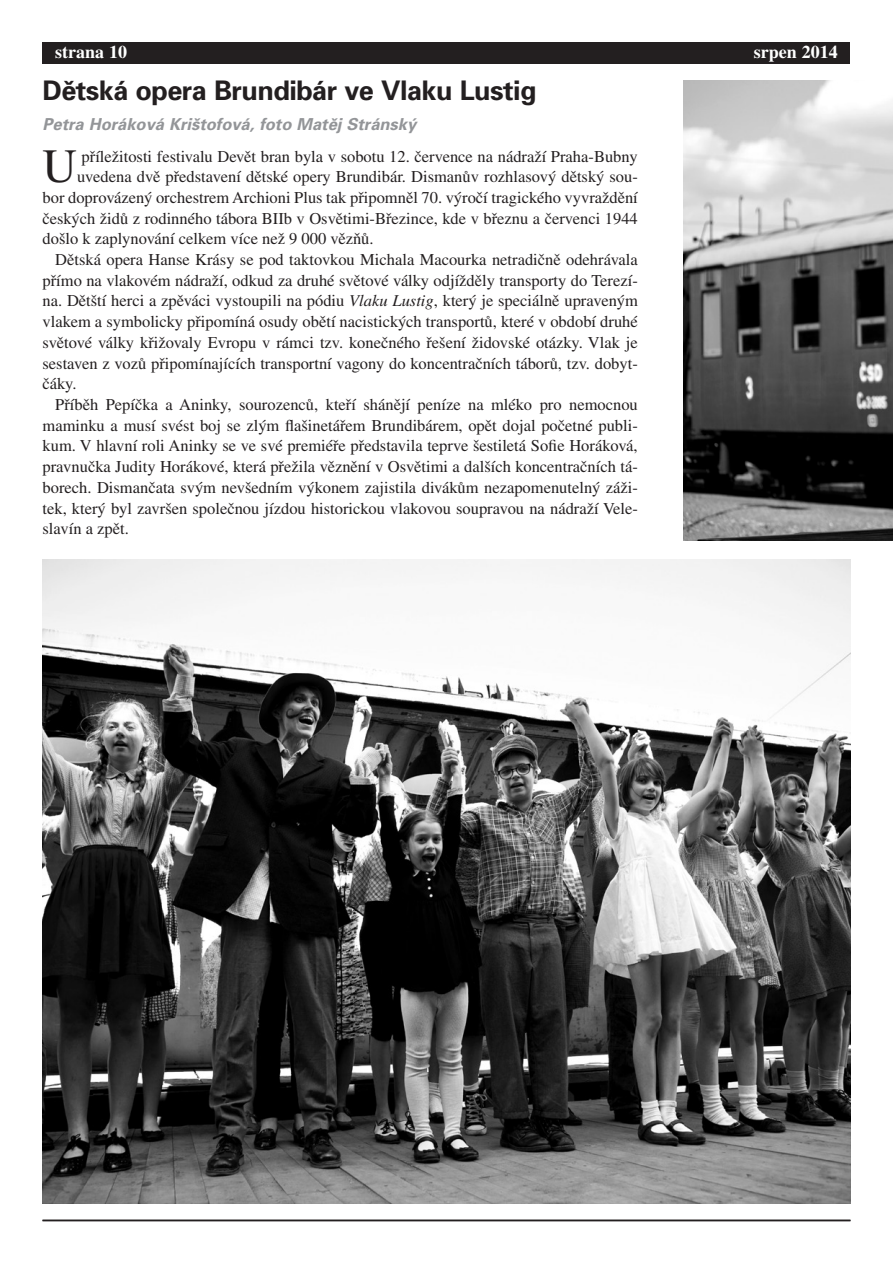
<style>
.page{position:relative;width:893px;height:1263px;background:#fff}
.page>*{position:absolute;margin:0;border:0;box-sizing:border-box;transform-origin:0 0}
.Normální{font:47.7px "Times LT Std";color:#231f20}
.Titul_malů{font:700 27px "Univers CE";letter-spacing:-.02em;color:#231f20}
.norm_ln{font:700 18px "Times LT Std";color:#fff}
.Normální__web{font:16.5px/20.7px "Times LT Std";color:#231f20;text-align:justify}
.Normální-2{font:16.5px "Times LT Std";color:#231f20}
.autor_univ_bold_it{font:italic 700 16.5px "Univers CE";color:#939598}
.s1{font-style:italic}
</style>
<div class="page">
<div style="left:43px;top:43px;width:807px;height:21px;background:#231f20"></div>
<hr style="left:43px;top:1220px;width:807px;height:1px;background:#231f20">
<img style="left:683px;top:80px;width:210px;height:460px">
<img style="left:43px;top:560px;width:807px;height:643px">
<p class="norm_ln" style="left:55px;top:41px;width:73px">strana 10</p>
<p class="norm_ln" style="left:754px;top:41px;width:85px">srpen 2014</p>
<p class="Titul_malů" style="left:43px;top:76px;width:495px">Dětská opera Brundibár ve Vlaku Lustig</p>
<p class="autor_univ_bold_it" style="left:43px;top:115px;width:375px">Petra Horáková Krištofová, foto Matěj Stránský</p>
<p class="Normální" style="left:43px;top:139px;width:36px">U</p>
<p class="Normální-2" style="left:82px;top:147px;width:558px">příležitosti festivalu Devět bran byla v sobotu 12. července na nádraží Praha-Bubny</p>
<p class="Normální-2" style="left:77px;top:167px;width:562px">uvedena dvě představení dětské opery Brundibár. Dismanův rozhlasový dětský sou-</p>
<p class="Normální-2" style="left:43px;top:188px;width:597px">bor doprovázený orchestrem Archioni Plus tak připomněl 70. výročí tragického vyvraždění</p>
<p class="Normální-2" style="left:43px;top:209px;width:597px">českých židů z rodinného tábora BIIb v Osvětimi-Březince, kde v březnu a červenci 1944</p>
<p class="Normální-2" style="left:43px;top:230px;width:333px">došlo k zaplynování celkem více než 9 000 vězňů.</p>
<p class="Normální__web" style="left:43px;top:249px;width:597px;text-indent:13px">Dětská opera Hanse Krásy se pod taktovkou Michala Macourka netradičně odehrávala přímo na vlakovém nádraží, odkud za druhé světové války odjížděly transporty do Terezí&shy;na. Dětští herci a zpěváci vystoupili na pódiu <span class="s1">Vlaku Lustig</span>, který je speciálně upraveným vlakem a symbolicky připomíná osudy obětí nacistických transportů, které v období druhé světové války křižovaly Evropu v rámci tzv. konečného řešení židovské otázky. Vlak je sestaven z vozů připomínajících transportní vagony do koncentračních táborů, tzv. dobyt&shy;čáky.</p>
<p class="Normální__web" style="left:43px;top:394px;width:597px;text-indent:13px">Příběh Pepíčka a Aninky, sourozenců, kteří shánějí peníze na mléko pro nemocnou maminku a musí svést boj se zlým flašinetářem Brundibárem, opět dojal početné publi&shy;kum. V hlavní roli Aninky se ve své premiéře představila teprve šestiletá Sofie Horáková, pravnučka Judity Horákové, která přežila věznění v -Osvětimi a dalších koncentračních tá&shy;borech. Dismančata svým nevšedním výkonem zajistila divákům nezapomenutelný záži&shy;tek, který byl završen společnou jízdou historickou vlakovou soupravou na nádraží Vele&shy;slavín a zpět.</p>
</div>
